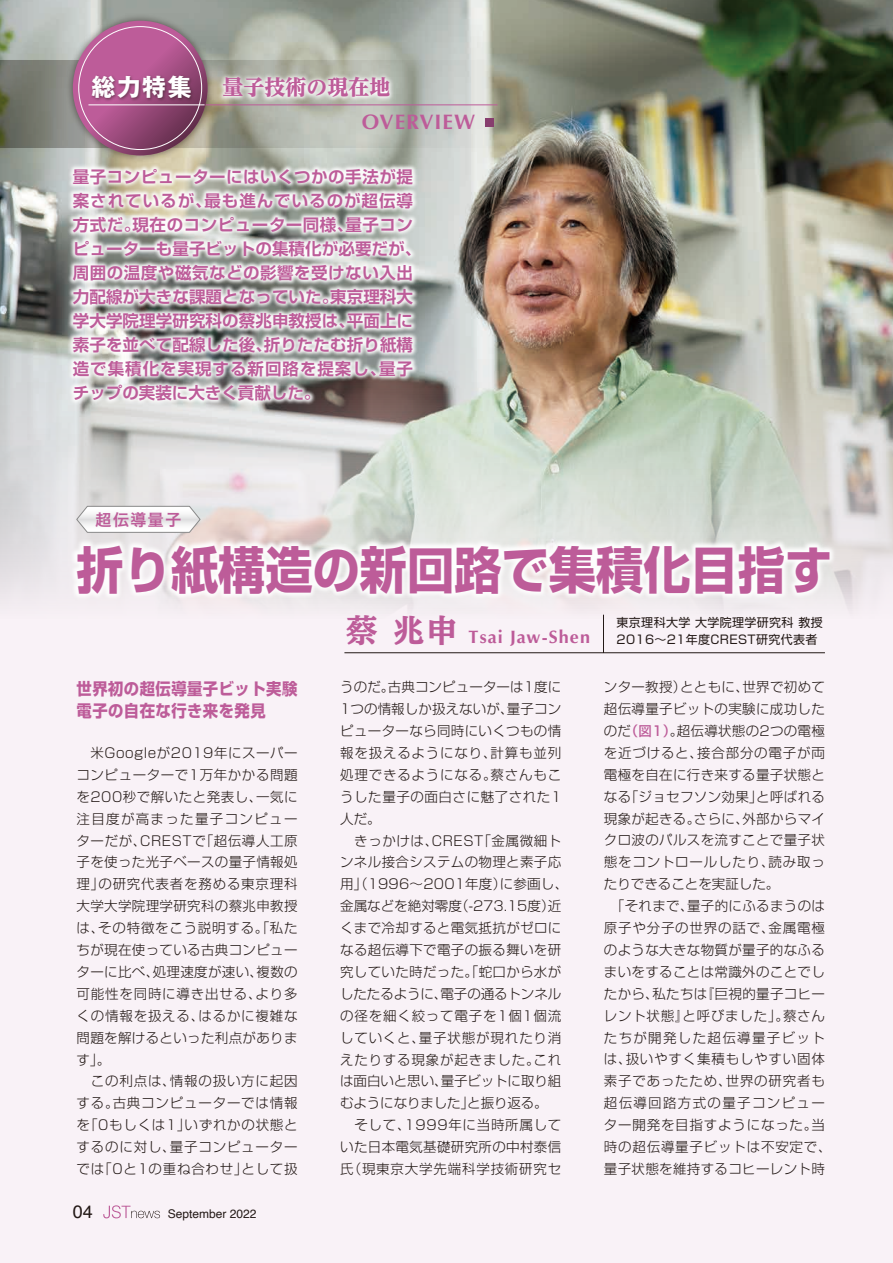
<style>
.page{position:relative;width:893px;height:1263px;background:#f9f2f7}
.page>*{position:absolute;margin:0;border:0;box-sizing:border-box;transform-origin:0 0}
.t1{font:700 50.25px "Shin Go Pro";color:#bd5c99;scale:.94 1}
.t2{font:700 24px "Gothic MB101 Pro";color:#fff}
.t3{font:700 21px "Optima";letter-spacing:.05em;color:#bd5c99}
.t4{font:800 21px "UD Reimin Pro";color:#bd5c99}
.t5{font:700 18px "Optima";letter-spacing:.06em;color:#bd5c99}
.t6{font:18px "Helvetica";color:#231916}
.t7{font:700 16.5px/24px "Shin Go Pro De";letter-spacing:.03em;color:#bd5c99}
.t8{font:700 16.5px/22.5px "Shin Go Pro";letter-spacing:.03em;color:#bd5c99;scale:.93 1}
.t9{font:16.5px "Hiragino UD Sans Std W6";letter-spacing:.06em;color:#bd5c99}
.t10{font:300 13.5px/21.9px "Shin Go Pro";letter-spacing:.04em;color:#231916}
.t11{font:12px "Shin Go Pro";letter-spacing:.03em;color:#231916}
.t12{font:12px "Helvetica";color:#231916}
.s1{font-family:"TBUD Min Std";font-weight:800;font-size:31.5px}
.s2{font-weight:500;color:#bd5c99}
</style>
<div class="page">
<svg style="left:103px;top:1205px;width:57px;height:13px"></svg>
<img style="left:0;top:0;width:893px;height:615px">
<div style="left:70px;top:538px;width:767px;height:63px;background:#fff;opacity:.95"></div>
<hr style="left:344px;top:652px;width:481px;height:1px;background:#231916">
<hr style="left:603px;top:615px;width:1px;height:38px;background:#231916">
<svg style="left:76px;top:506px;width:125px;height:27px"></svg>
<div style="left:67px;top:163px;width:351px;height:243px;background:#fff;opacity:.95"></div>
<svg style="left:0;top:60px;width:527px;height:87px;background:#a5a89d"></svg>
<div style="left:485px;top:118px;width:9px;height:9px;background:#873e6e"></div>
<div style="left:66px;top:14px;width:148px;height:148px;background:#231916;opacity:.55"></div>
<hr style="left:148px;top:105px;width:349px;height:1px;background:#bd5c99">
<svg style="left:73px;top:21px;width:135px;height:134px;background:#a85789"></svg>
<div style="left:90px;top:74px;width:105px;height:28px;background:#231916;opacity:.5"></div>
<hr style="left:88px;top:105px;width:117px;height:1px;background:#fff">
<svg style="left:217px;top:72px;width:178px;height:31px"></svg>
<h2 class="t2" style="left:91px;top:67px;width:102px">総力特集</h2>
<h3 class="t4" style="left:223px;top:70px;width:170px">量子技術の現在地</h3>
<h3 class="t3" style="left:362px;top:110px;width:115px">OVERVIEW</h3>
<p class="t7" style="left:73px;top:162px;width:350px">量子コンピューターにはいくつかの手法が提案されているが、最も進んでいるのが超伝導方式だ。現在のコンピューター同様、量子コンピューターも量子ビットの集積化が必要だが、周囲の温度や磁気などの影響を受けない入出力配線が大きな課題となっていた。東京理科大学大学院理学研究科の蔡兆申教授は、平面上に素子を並べて配線した後、折りたたむ折り紙構造で集積化を実現する新回路を提案し、量子チップの実装に大きく貢献した。</p>
<p class="t9" style="left:95px;top:507px;width:88px">超伝導量子</p>
<h1 class="t1" style="left:77px;top:530px;width:805px">折り紙構造の新回路で集積化目指す</h1>
<p class="t11" style="left:617px;top:613px;width:208px">東京理科大学 大学院理学研究科 教授</p>
<h3 class="t5" style="left:346px;top:626px;width:245px"><span class="s1">蔡 兆申</span> Tsai Jaw-Shen</h3>
<p class="t11" style="left:617px;top:629px;width:202px">2016～21年度CREST研究代表者</p>
<p class="t8" style="left:77px;top:676px;width:239px">世界初の超伝導量子ビット実験電子の自在な行き来を発見</p>
<p class="t10" style="left:77px;top:740px;width:223px">　米Googleが2019年にスーパーコンピューターで1万年かかる問題を200秒で解いたと発表し、一気に注目度が高まった量子コンピューターだが、CRESTで「超伝導人工原子を使った光子ベースの量子情報処理」の研究代表者を務める東京理科大学大学院理学研究科の蔡兆申教授は、その特徴をこう説明する。「私たちが現在使っている古典コンピューターに比べ、処理速度が速い、複数の可能性を同時に導き出せる、より多くの情報を扱える、はるかに複雑な問題を解けるといった利点があります」。<br>　この利点は、情報の扱い方に起因する。古典コンピューターでは情報を「0もしくは1」いずれかの状態とするのに対し、量子コンピューターでは「0と1の重ね合わせ」として扱</p>
<h3 class="t6" style="left:73px;top:1198px;width:22px">04</h3>
<p class="t12" style="left:168px;top:1205px;width:90px">September 2022</p>
<p class="t10" style="left:340px;top:674px;width:230px">うのだ。古典コンピューターは1度に<br>1つの情報しか扱えないが、量子コンピューターなら同時にいくつもの情報を扱えるようになり、計算も並列処理できるようになる。蔡さんもこうした量子の面白さに魅了された1人だ。<br>　きっかけは、CREST「金属微細トンネル接合システムの物理と素子応用」（1996～2001年度）に参画し、金属などを絶対零度（-273.15度）近くまで冷却すると電気抵抗がゼロになる超伝導下で電子の振る舞いを研究していた時だった。「蛇口から水がしたたるように、電子の通るトンネルの径を細く絞って電子を1個1個流していくと、量子状態が現れたり消えたりする現象が起きました。これは面白いと思い、量子ビットに取り組むようになりました」と振り返る。<br>　そして、1999年に当時所属していた日本電気基礎研究所の中村泰信氏（現東京大学先端科学技術研究セ</p>
<p class="t10" style="left:604px;top:674px;width:229px">ンター教授）とともに、世界で初めて超伝導量子ビットの実験に成功したのだ<span class="s2">（図1）</span>。超伝導状態の2つの電極を近づけると、接合部分の電子が両電極を自在に行き来する量子状態となる「ジョセフソン効果」と呼ばれる現象が起きる。さらに、外部からマイクロ波のパルスを流すことで量子状態をコントロールしたり、読み取ったりできることを実証した。<br>　「それまで、量子的にふるまうのは原子や分子の世界の話で、金属電極のような大きな物質が量子的なふるまいをすることは常識外のことでしたから、私たちは『巨視的量子コヒーレント状態』と呼びました」。蔡さんたちが開発した超伝導量子ビットは、扱いやすく集積もしやすい固体素子であったため、世界の研究者も超伝導回路方式の量子コンピューター開発を目指すようになった。当時の超伝導量子ビットは不安定で、量子状態を維持するコヒーレント時</p>
</div>
